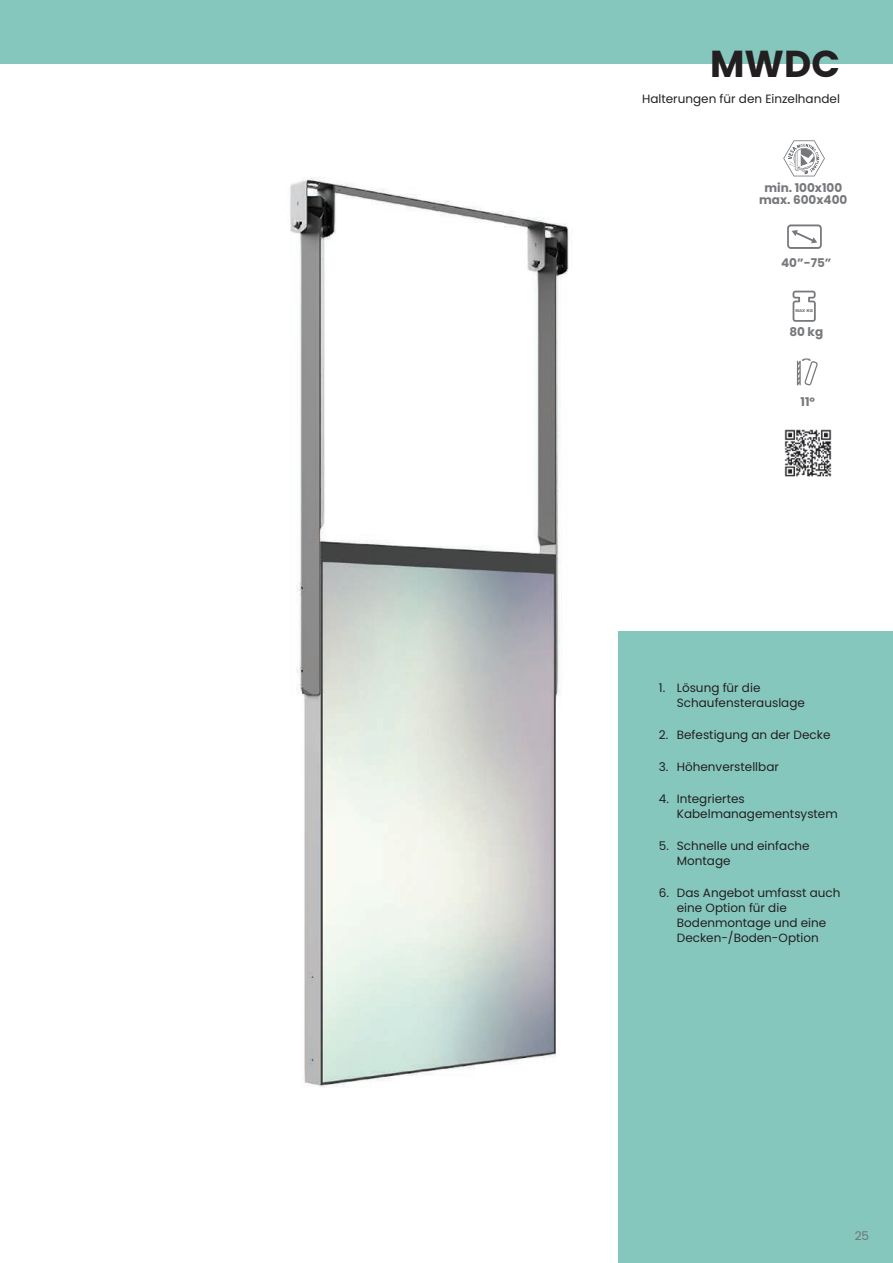
<style>
.page{position:relative;width:893px;height:1263px;background:#fff}
.page>*{position:absolute;margin:0;border:0;box-sizing:border-box;transform-origin:0 0}
.t1{font:700 37.5px "Poppins";color:#231f20}
.t2{font:12px/15px "Poppins";color:#231f20}
.t3{font:700 12px/12px "Poppins";color:#76787b;text-align:center}
.t4{font:12px "Poppins";color:#727477}
.t5{font:900 3.9px "Arial";color:#76787b}
</style>
<div class="page">
<img style="left:290px;top:177px;width:279px;height:911px">
<div style="left:618px;top:631px;width:275px;height:632px;background:#85c7bd"></div>
<div style="left:0;top:0;width:893px;height:64px;background:#85c7bd"></div>
<svg style="left:787px;top:224px;width:35px;height:25px"></svg>
<svg style="left:783px;top:140px;width:42px;height:36px"></svg>
<svg style="left:792px;top:291px;width:24px;height:31px"></svg>
<svg style="left:797px;top:358px;width:21px;height:28px"></svg>
<img style="left:784px;top:429px;width:48px;height:48px">
<h1 class="t1" style="left:710px;top:42px;width:131px">MWDC</h1>
<p class="t2" style="left:642px;top:91px;width:199px">Halterungen für den Einzelhandel</p>
<p class="t3" style="left:759px;top:182px;width:90px">min. 100x100 max. 600x400</p>
<p class="t3" style="left:781px;top:257px;width:52px">40”-75”</p>
<p class="t5" style="left:795px;top:308px;width:19px">MAX KG</p>
<p class="t3" style="left:789px;top:326px;width:35px">80 kg</p>
<p class="t3" style="left:800px;top:395px;width:16px">11º</p>
<p class="t2" style="left:677px;top:680px;width:130px;text-indent:-18px">1. Lösung für die<br>Schaufensterauslage</p>
<p class="t2" style="left:659px;top:727px;width:173px">2. Befestigung an der Decke</p>
<p class="t2" style="left:659px;top:759px;width:122px">3. Höhenverstellbar</p>
<p class="t2" style="left:677px;top:791px;width:162px;text-indent:-18px">4. Integriertes<br>Kabelmanagementsystem</p>
<p class="t2" style="left:677px;top:838px;width:134px;text-indent:-18px">5. Schnelle und einfache<br>Montage</p>
<p class="t2" style="left:677px;top:885px;width:165px;text-indent:-18px">6. Das Angebot umfasst auch eine Option für die<br>Bodenmontage und eine<br>Decken-/Boden-Option</p>
<p class="t4" style="left:855px;top:1228px;width:16px">25</p>
</div>
